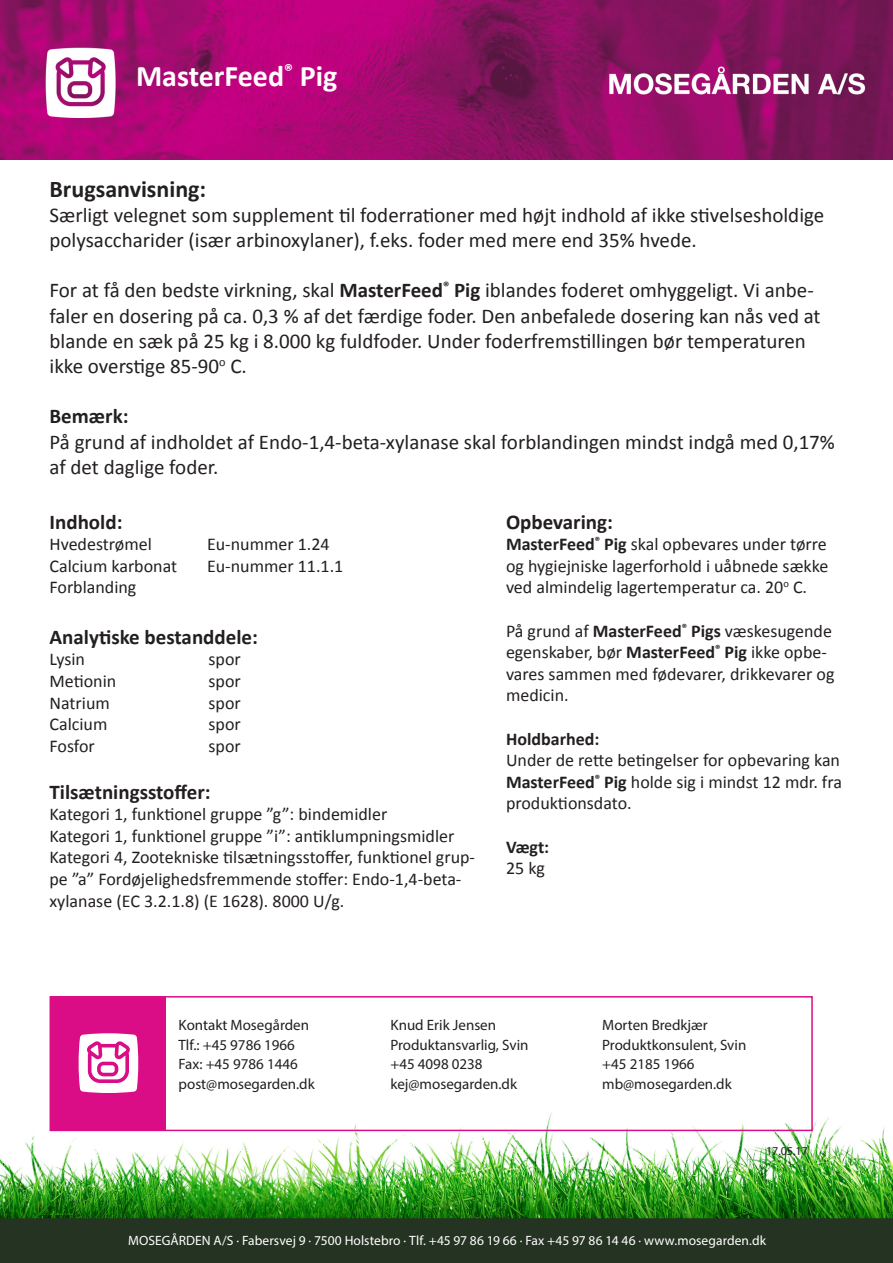
<style>
.page{position:relative;width:893px;height:1263px;background:#fff}
.page>*{position:absolute;margin:0;border:0;box-sizing:border-box;transform-origin:0 0}
.t1{font:700 30px "Calibri";color:#fff}
.t2{font:700 24px "Calibri";color:#231f20}
.t3{font:21px/25.2px "Calibri";color:#231f20}
.t4{font:700 21px "Calibri";color:#231f20}
.t5{font:18px/21.6px "Calibri";color:#231f20;text-align:justify}
.t6{font:700 18px "Calibri";color:#231f20}
.brød{font:15px "Myriad Pro";color:#231f20}
.t7{font:13.5px "Myriad Pro";letter-spacing:.005em;color:#fff}
.t8{font:12px "Myriad Pro";color:#231f20}
.s1{font-weight:700}
</style>
<div class="page">
<img style="left:0;top:0;width:893px;height:159px">
<img style="left:0;top:1111px;width:893px;height:152px">
<div style="left:50px;top:996px;width:763px;height:135px;border:2px solid #da0d86"></div>
<div style="left:51px;top:996px;width:115px;height:134px;background:#da0d86"></div>
<svg style="left:79px;top:1033px;width:59px;height:60px"></svg>
<p class="t1" style="left:136px;top:56px;width:203px">MasterFeed<sup>®</sup> Pig</p>
<p class="t2" style="left:50px;top:173px;width:158px">Brugsanvisning:</p>
<p class="t3" style="left:50px;top:202px;width:776px">Særligt velegnet som supplement til foderrationer med højt indhold af ikke stivelsesholdige polysaccharider (især arbinoxylaner), f.eks. foder med mere end 35% hvede.</p>
<p class="t3" style="left:50px;top:278px;width:773px">For at få den bedste virkning, skal <span class="s1">MasterFeed</span><sup>®</sup> <span class="s1">Pig</span> iblandes foderet omhyggeligt. Vi anbe&shy;faler en dosering på ca. 0,3 % af det færdige foder. Den anbefalede dosering kan nås ved at blande en sæk på 25 kg i 8.000 kg fuldfoder. Under foderfremstillingen bør temperaturen ikke overstige 85-90<sup>o</sup> C.</p>
<p class="t4" style="left:50px;top:403px;width:81px">Bemærk:</p>
<p class="t3" style="left:50px;top:429px;width:787px">På grund af indholdet af Endo-1,4-beta-xylanase skal forblandingen mindst indgå med 0,17% af det daglige foder.</p>
<p class="t4" style="left:506px;top:508px;width:108px">Opbevaring:</p>
<p class="t5" style="left:506px;top:533px;width:324px"><span class="s1">MasterFeed</span><sup>®</sup> <span class="s1">Pig</span> skal opbevares under tørre og hygiejniske lagerforhold i uåbnede sække ved almindelig lagertemperatur ca. 20<sup>o</sup> C.</p>
<p class="t5" style="left:506px;top:620px;width:330px;text-align:left">På grund af <span class="s1">MasterFeed</span><sup>®</sup> <span class="s1">Pigs</span> væskesugende egenskaber, bør <span class="s1">MasterFeed</span><sup>®</sup> <span class="s1">Pig</span> ikke opbe&shy;vares sammen med fødevarer, drikkevarer og medicin.</p>
<p class="t6" style="left:506px;top:727px;width:95px">Holdbarhed:</p>
<p class="t5" style="left:506px;top:749px;width:337px">Under de rette betingelser for opbevaring kan <span class="s1">MasterFeed</span><sup>®</sup> <span class="s1">Pig</span> holde sig i mindst 12 mdr. fra produktionsdato.</p>
<p class="t6" style="left:506px;top:835px;width:45px">Vægt:</p>
<p class="t5" style="left:506px;top:857px;width:40px">25 kg</p>
<p class="t4" style="left:50px;top:508px;width:74px">Indhold:</p>
<p class="t5" style="left:50px;top:533px;width:104px">Hvedestrømel</p>
<p class="t5" style="left:207px;top:533px;width:124px">Eu-nummer 1.24</p>
<p class="t5" style="left:50px;top:555px;width:129px">Calcium karbonat</p>
<p class="t5" style="left:207px;top:555px;width:138px">Eu-nummer 11.1.1</p>
<p class="t5" style="left:50px;top:577px;width:88px">Forblanding</p>
<p class="t4" style="left:50px;top:623px;width:210px">Analytiske bestanddele:</p>
<p class="t5" style="left:50px;top:649px;width:37px">Lysin</p>
<p class="t5" style="left:209px;top:649px;width:34px">spor</p>
<p class="t5" style="left:50px;top:670px;width:68px">Metionin</p>
<p class="t5" style="left:209px;top:670px;width:34px">spor</p>
<p class="t5" style="left:50px;top:692px;width:62px">Natrium</p>
<p class="t5" style="left:209px;top:692px;width:34px">spor</p>
<p class="t5" style="left:50px;top:713px;width:59px">Calcium</p>
<p class="t5" style="left:209px;top:713px;width:34px">spor</p>
<p class="t5" style="left:50px;top:735px;width:47px">Fosfor</p>
<p class="t5" style="left:209px;top:735px;width:34px">spor</p>
<p class="t4" style="left:50px;top:778px;width:163px">Tilsætningsstoffer:</p>
<p class="t5" style="left:50px;top:803px;width:339px">Kategori 1, funktionel gruppe ”g”: bindemidler</p>
<p class="t5" style="left:50px;top:825px;width:406px">Kategori 1, funktionel gruppe ”i”: antiklumpningsmidler</p>
<p class="t5" style="left:50px;top:847px;width:427px;text-align:left">Kategori 4, Zootekniske tilsætningsstoffer, funktionel grup&shy;pe ”a” Fordøjelighedsfremmende stoffer: Endo-1,4-beta&shy;xylanase (EC 3.2.1.8) (E 1628). 8000 U/g.</p>
<p class="brød" style="left:179px;top:1016px;width:132px">Kontakt Mosegården</p>
<p class="brød" style="left:179px;top:1035px;width:118px">Tlf.: +45 9786 1966</p>
<p class="brød" style="left:179px;top:1055px;width:121px">Fax: +45 9786 1446</p>
<p class="brød" style="left:179px;top:1074px;width:138px">post@mosegarden.dk</p>
<p class="brød" style="left:390px;top:1016px;width:107px">Knud Erik Jensen</p>
<p class="brød" style="left:390px;top:1035px;width:140px">Produktansvarlig, Svin</p>
<p class="brød" style="left:390px;top:1055px;width:94px">+45 4098 0238</p>
<p class="brød" style="left:390px;top:1074px;width:128px">kej@mosegarden.dk</p>
<p class="brød" style="left:602px;top:1016px;width:107px">Morten Bredkjær</p>
<p class="brød" style="left:602px;top:1035px;width:146px">Produktkonsulent, Svin</p>
<p class="brød" style="left:602px;top:1055px;width:94px">+45 2185 1966</p>
<p class="brød" style="left:602px;top:1074px;width:131px">mb@mosegarden.dk</p>
<p class="t8" style="left:766px;top:1144px;width:43px">17.05.17</p>
<p class="t7" style="left:128px;top:1232px;width:639px">MOSEGÅRDEN A/S · Fabersvej 9 · 7500 Holstebro · Tlf. +45 97 86 19 66 · Fax +45 97 86 14 46 · www.mosegarden.dk</p>
</div>
